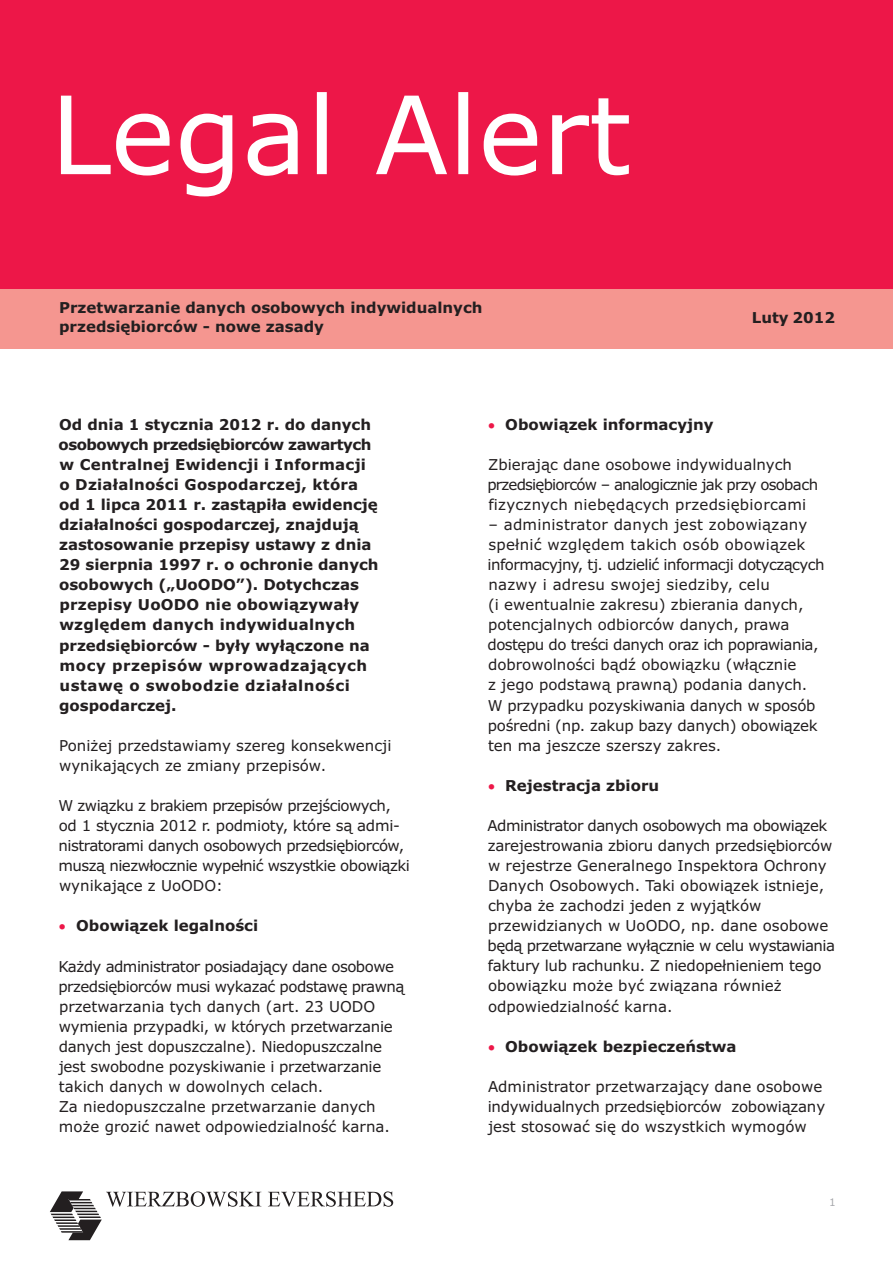
<style>
.page{position:relative;width:893px;height:1263px;background:#fff}
.page>*{position:absolute;margin:0;border:0;box-sizing:border-box;transform-origin:0 0}
.t1{font:15px/20.1px "Verdana";letter-spacing:-.01em;color:#231f20}
.t2{font:700 15px/20.1px "Verdana";color:#231f20}
.t3{font:15px/20.1px "Verdana";letter-spacing:-.035em;color:#231f20}
.t4{font:15px "Symbol";color:#ed1748}
.t5{font:10.5px "Verdana";color:#a8a9ad}
</style>
<div class="page">
<div style="left:0;top:0;width:893px;height:289px;background:#ed1748"></div>
<svg style="left:61px;top:92px;width:568px;height:104px"></svg>
<div style="left:0;top:289px;width:893px;height:60px;background:#f59690"></div>
<svg style="left:50px;top:1191px;width:211px;height:49px"></svg>
<svg style="left:268px;top:1191px;width:125px;height:16px"></svg>
<p class="t2" style="left:59px;top:300px;width:425px;line-height:18.8px">Przetwarzanie danych osobowych indywidualnych przedsiêbiorców - nowe zasady</p>
<p class="t2" style="left:752px;top:308px;width:85px">Luty 2012</p>
<p class="t2" style="left:59px;top:416px;width:321px">Od dnia 1 stycznia 2012 r. do danych osobowych przedsiêbiorców zawartych w Centralnej Ewidencji i Informacji o Dzia³alnoœci Gospodarczej, która od 1 lipca 2011 r. zast¹pi³a ewidencjê dzia³alnoœci gospodarczej, znajduj¹ zastosowanie przepisy ustawy z dnia 29 sierpnia 1997 r. o ochronie danych osobowych („UoODO”). Dotychczas przepisy UoODO nie obowi¹zywa³y wzglêdem danych indywidualnych przedsiêbiorców - by³y wy³¹czone na mocy przepisów wprowadzaj¹cych ustawê o swobodzie dzia³alnoœci gospodarczej.</p>
<p class="t1" style="left:59px;top:736px;width:334px">Poni¿ej przedstawiamy szereg konsekwencji wynikaj¹cych ze zmiany przepisów.</p>
<p class="t3" style="left:59px;top:797px;width:353px">W zwi¹zku z brakiem przepisów przejœciowych, od 1 stycznia 2012 r. podmioty, które s¹ admi&shy;nistratorami danych osobowych przedsiêbiorców, musz¹ niezw³ocznie wype³niæ wszystkie obowi¹zki wynikaj¹ce z UoODO:</p>
<p class="t2" style="left:76px;top:917px;width:184px">Obowi¹zek legalnoœci</p>
<p class="t1" style="left:58px;top:957px;width:347px">Ka¿dy administrator posiadaj¹cy dane osobowe przedsiêbiorców musi wykazaæ podstawê prawn¹ przetwarzania tych danych (art. 23 UODO wymienia przypadki, w których przetwarzanie danych jest dopuszczalne). Niedopuszczalne jest swobodne pozyskiwanie i przetwarzanie takich danych w dowolnych celach.<br>Za niedopuszczalne przetwarzanie danych mo¿e groziæ nawet odpowiedzialnoœæ karna.</p>
<p class="t4" style="left:59px;top:921px;width:43px">•</p>
<p class="t2" style="left:505px;top:415px;width:210px">Obowi¹zek informacyjny</p>
<p class="t1" style="left:487px;top:456px;width:332px">Zbieraj¹c dane osobowe indywidualnych przedsiêbiorców – analogicznie jak przy osobach fizycznych niebêd¹cych przedsiêbiorcami</p>
<p class="t1" style="left:488px;top:516px;width:338px">– administrator danych jest zobowi¹zany spe³niæ wzglêdem takich osób obowi¹zek informacyjny, tj. udzieliæ informacji dotycz¹cych nazwy i adresu swojej siedziby, celu<br>(i ewentualnie zakresu) zbierania danych, potencjalnych odbiorców danych, prawa dostêpu do treœci danych oraz ich poprawiania, dobrowolnoœci b¹dŸ obowi¹zku (w³¹cznie<br>z jego podstaw¹ prawn¹) podania danych.<br>W przypadku pozyskiwania danych w sposób poœredni (np. zakup bazy danych) obowi¹zek ten ma jeszcze szerszy zakres.</p>
<p class="t2" style="left:505px;top:776px;width:155px">Rejestracja zbioru</p>
<p class="t1" style="left:487px;top:817px;width:349px">Administrator danych osobowych ma obowi¹zek zarejestrowania zbioru danych przedsiêbiorców w rejestrze Generalnego Inspektora Ochrony Danych Osobowych. Taki obowi¹zek istnieje, chyba ¿e zachodzi jeden z wyj¹tków przewidzianych w UoODO, np. dane osobowe bêd¹ przetwarzane wy³¹cznie w celu wystawiania faktury lub rachunku. Z niedope³nieniem tego obowi¹zku mo¿e byæ zwi¹zana równie¿ odpowiedzialnoœæ karna.</p>
<p class="t2" style="left:505px;top:1037px;width:233px">Obowi¹zek bezpieczeñstwa</p>
<p class="t1" style="left:488px;top:1078px;width:339px">Administrator przetwarzaj¹cy dane osobowe indywidualnych przedsiêbiorców zobowi¹zany jest stosowaæ siê do wszystkich wymogów</p>
<p class="t4" style="left:488px;top:419px;width:43px">•</p>
<p class="t4" style="left:488px;top:780px;width:43px">•</p>
<p class="t4" style="left:488px;top:1041px;width:43px">•</p>
<p class="t5" style="left:829px;top:1198px;width:8px">1</p>
</div>
